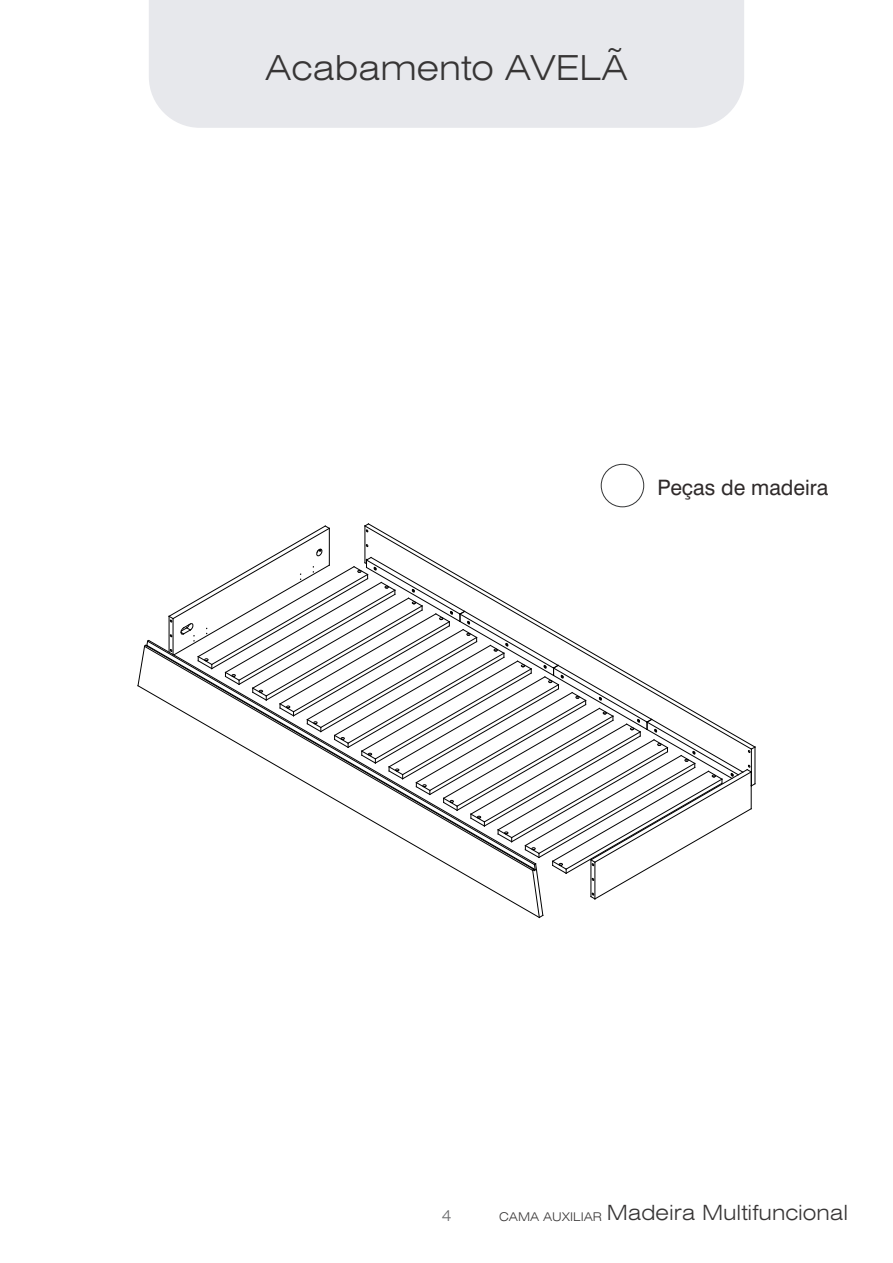
<style>
.page{position:relative;width:893px;height:1263px;background:#fff}
.page>*{position:absolute;margin:0;border:0;box-sizing:border-box;transform-origin:0 0}
.t1{font:300 expanded 34.5px "Swiss 721 BT";color:#373535}
.t2{font:21.3px "Swiss 721 BT";color:#2f2a2a}
.t3{font:300 expanded 21px "Swiss 721 BT";color:#373535}
.t4{font:300 expanded 15px "Swiss 721 BT";color:#6a6b6d}
.s1{font-size:12px}
</style>
<div class="page">
<div style="left:149px;top:0;width:595px;height:128px;background:#e7e8ec"></div>
<div style="left:601px;top:464px;width:43px;height:43px;border:1px solid #343536;border-radius:50%"></div>
<svg style="left:137px;top:642px;width:10px;height:44px"></svg>
<svg style="left:168px;top:523px;width:588px;height:395px"></svg>
<h1 class="t1" style="left:265px;top:53px;width:364px">Acabamento AVELÃ</h1>
<p class="t2" style="left:657px;top:479px;width:173px">Peças de madeira</p>
<p class="t4" style="left:442px;top:1209px;width:11px">4</p>
<p class="t3" style="left:499px;top:1204px;width:351px"><span class="s1">CAMA AUXILIAR</span> Madeira Multifuncional</p>
</div>
